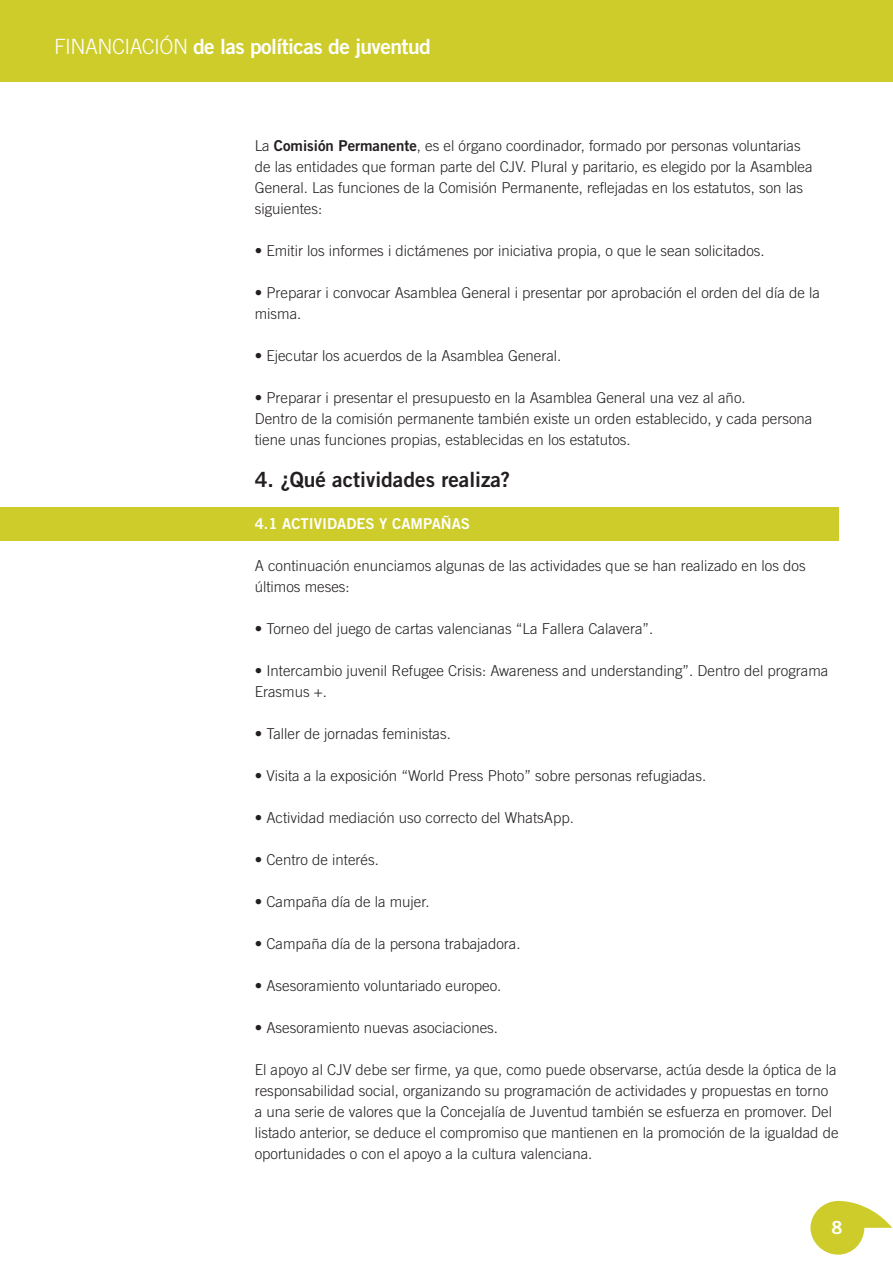
<style>
.page{position:relative;width:893px;height:1263px;background:#fff}
.page>*{position:absolute;margin:0;border:0;box-sizing:border-box;transform-origin:0 0}
.t1{font:21px "Trade Gothic Bold Two";letter-spacing:-.025em;color:#fff}
.t2{font:21px "Trade Gothic Bold Two";color:#231f20}
.t3{font:18px "Trade Gothic Bold Two";color:#fff}
.t4{font:300 15px/21px "Trade Gothic";color:#231f20}
.t5{font:15px "Trade Gothic Bold Two";color:#fff}
.s1{font-family:"Trade Gothic";font-weight:300}
.s2{font-family:"Trade Gothic Bold Two";font-weight:400}
</style>
<div class="page">
<div style="left:0;top:507px;width:839px;height:34px;background:#cdcc2a"></div>
<div style="left:0;top:0;width:893px;height:81px;background:#cdcc2a"></div>
<svg style="left:810px;top:1200px;width:82px;height:55px"></svg>
<h1 class="t1" style="left:54px;top:33px;width:378px"><span class="s1">FINANCIACIÓN</span> de las políticas de juventud</h1>
<p class="t4" style="left:255px;top:135px;width:559px">La <span class="s2">Comisión Permanente</span>, es el órgano coordinador, formado por personas voluntarias de las entidades que forman parte del CJV. Plural y paritario, es elegido por la Asamblea General. Las funciones de la Comisión Permanente, reflejadas en los estatutos, son las siguientes:</p>
<p class="t4" style="left:255px;top:240px;width:512px">• Emitir los informes i dictámenes por iniciativa propia, o que le sean solicitados.</p>
<p class="t4" style="left:255px;top:282px;width:567px">• Preparar i convocar Asamblea General i presentar por aprobación el orden del día de la misma.</p>
<p class="t4" style="left:255px;top:345px;width:308px">• Ejecutar los acuerdos de la Asamblea General.</p>
<p class="t4" style="left:255px;top:387px;width:559px">• Preparar i presentar el presupuesto en la Asamblea General una vez al año.<br>Dentro de la comisión permanente también existe un orden establecido, y cada persona tiene unas funciones propias, establecidas en los estatutos.</p>
<h1 class="t2" style="left:255px;top:467px;width:257px">4. ¿Qué actividades realiza?</h1>
<p class="t5" style="left:255px;top:515px;width:217px">4.1 ACTIVIDADES Y CAMPAÑAS</p>
<p class="t4" style="left:255px;top:555px;width:552px">A continuación enunciamos algunas de las actividades que se han realizado en los dos últimos meses:</p>
<p class="t4" style="left:255px;top:618px;width:400px">• Torneo del juego de cartas valencianas “La Fallera Calavera”.</p>
<p class="t4" style="left:255px;top:660px;width:575px">• Intercambio juvenil Refugee Crisis: Awareness and understanding”. Dentro del programa<br>Erasmus +.</p>
<p class="t4" style="left:255px;top:723px;width:198px">• Taller de jornadas feministas.</p>
<p class="t4" style="left:255px;top:765px;width:453px">• Visita a la exposición “World Press Photo” sobre personas refugiadas.</p>
<p class="t4" style="left:255px;top:807px;width:321px">• Actividad mediación uso correcto del WhatsApp.</p>
<p class="t4" style="left:255px;top:849px;width:126px">• Centro de interés.</p>
<p class="t4" style="left:255px;top:891px;width:176px">• Campaña día de la mujer.</p>
<p class="t4" style="left:255px;top:933px;width:267px">• Campaña día de la persona trabajadora.</p>
<p class="t4" style="left:255px;top:975px;width:248px">• Asesoramiento voluntariado europeo.</p>
<p class="t4" style="left:255px;top:1017px;width:245px">• Asesoramiento nuevas asociaciones.</p>
<p class="t4" style="left:255px;top:1059px;width:585px">El apoyo al CJV debe ser firme, ya que, como puede observarse, actúa desde la óptica de la responsabilidad social, organizando su programación de actividades y propuestas en torno a una serie de valores que la Concejalía de Juventud también se esfuerza en promover. Del listado anterior, se deduce el compromiso que mantienen en la promoción de la igualdad de oportunidades o con el apoyo a la cultura valenciana.</p>
<p class="t3" style="left:832px;top:1216px;width:12px">8</p>
</div>
